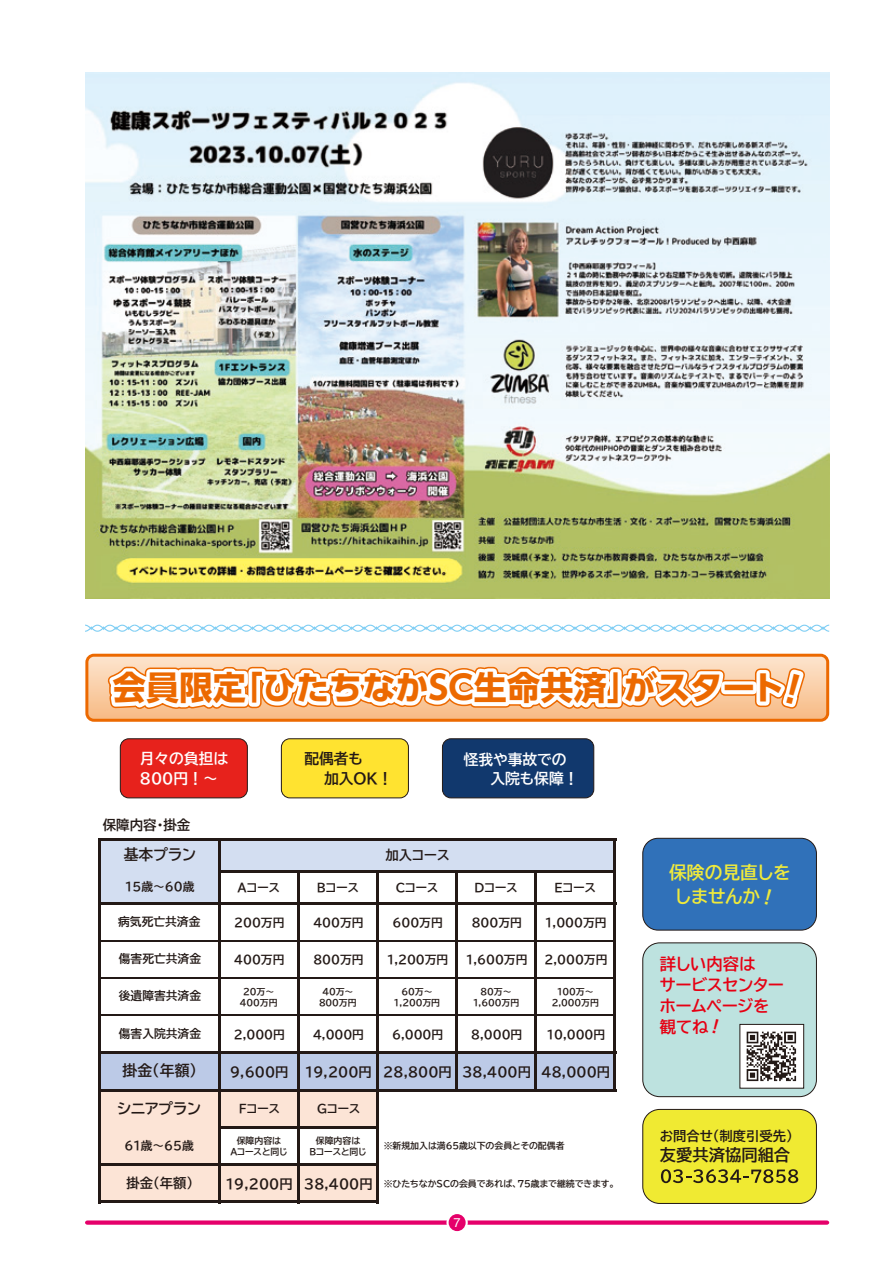
<style>
.page{position:relative;width:893px;height:1263px;background:#fff}
.page>*{position:absolute;margin:0;border:0;box-sizing:border-box;transform-origin:0 0}
.t1{font:700 33px "UD Shin Go Pr 6";letter-spacing:.005em;color:#ec6900}
.t2{font:17.7px/24px "BIZ UDP Gothic Bold";color:#efea3c}
.t3{font:16.35px/21px "BIZ UDP Gothic Bold";color:#e60013}
.t4{font:16.35px "BIZ UDP Gothic Bold";color:#231916}
.t5{font:14.85px "BIZ UDP Gothic Bold";color:#231916}
.t6{font:14.7px/19.2px "BIZ UDP Gothic Bold";color:#fff}
.t7{font:14.7px/19.2px "BIZ UDP Gothic Bold";color:#231916}
.t8{font:13.5px "BIZ UDP Gothic Bold";color:#231916}
.t9{font:13.35px "BIZ UDP Gothic Bold";letter-spacing:.005em;color:#231916}
.t10{font:12.75px "Helvetica";color:#fff}
.t11{font:11.7px "BIZ UDP Gothic Bold";letter-spacing:-.005em;color:#231916}
.t12{font:8.85px/10.6px "BIZ UDP Gothic Bold";color:#231916;text-align:center}
.s1{font-size:13.35px}
</style>
<div class="page">
<div style="left:85px;top:1220px;width:744px;height:5px;background:#e5006a;border-radius:2px"></div>
<svg style="left:446px;top:1212px;width:22px;height:21px"></svg>
<div style="left:449px;top:1214px;width:17px;height:17px;background:#e5006a;border-radius:50%"></div>
<div style="left:643px;top:943px;width:173px;height:154px;background:#bde2df;border-radius:17px"></div>
<div style="left:642px;top:942px;width:175px;height:155px;border:1px solid #231916;border-radius:17px"></div>
<div style="left:643px;top:1109px;width:173px;height:94px;background:#f0ea32;border-radius:17px"></div>
<div style="left:642px;top:1109px;width:175px;height:95px;border:1px solid #231916;border-radius:17px"></div>
<div style="left:120px;top:739px;width:127px;height:59px;background:#e7221c;border-radius:9px"></div>
<div style="left:120px;top:738px;width:128px;height:60px;border:1px solid #231916;border-radius:9px"></div>
<div style="left:281px;top:739px;width:127px;height:59px;background:#ffe330;border-radius:9px"></div>
<div style="left:281px;top:738px;width:128px;height:60px;border:1px solid #231916;border-radius:9px"></div>
<div style="left:442px;top:739px;width:152px;height:59px;background:#11386d;border-radius:9px"></div>
<div style="left:442px;top:738px;width:152px;height:60px;border:1px solid #231916;border-radius:9px"></div>
<div style="left:99px;top:840px;width:516px;height:32px;background:#d3def1"></div>
<div style="left:99px;top:871px;width:120px;height:32px;background:#d3def1"></div>
<div style="left:99px;top:1052px;width:516px;height:38px;background:#bccae7"></div>
<div style="left:99px;top:1090px;width:279px;height:37px;background:#fce4d6"></div>
<div style="left:99px;top:1127px;width:120px;height:38px;background:#fce4d6"></div>
<div style="left:99px;top:1164px;width:279px;height:38px;background:#fce4d6"></div>
<hr style="left:101px;top:940px;width:117px;height:1px;background:#231916">
<hr style="left:221px;top:940px;width:76px;height:1px;background:#231916">
<hr style="left:300px;top:940px;width:76px;height:1px;background:#231916">
<hr style="left:379px;top:940px;width:76px;height:1px;background:#231916">
<hr style="left:458px;top:940px;width:76px;height:1px;background:#231916">
<hr style="left:101px;top:977px;width:117px;height:1px;background:#231916">
<hr style="left:221px;top:977px;width:76px;height:1px;background:#231916">
<hr style="left:300px;top:977px;width:76px;height:1px;background:#231916">
<hr style="left:379px;top:977px;width:76px;height:1px;background:#231916">
<hr style="left:458px;top:977px;width:76px;height:1px;background:#231916">
<hr style="left:101px;top:1014px;width:117px;height:2px;background:#231916">
<hr style="left:221px;top:1014px;width:76px;height:2px;background:#231916">
<hr style="left:300px;top:1014px;width:76px;height:2px;background:#231916">
<hr style="left:379px;top:1014px;width:76px;height:2px;background:#231916">
<hr style="left:458px;top:1014px;width:76px;height:2px;background:#231916">
<hr style="left:98px;top:838px;width:3px;height:365px;background:#231916">
<hr style="left:218px;top:841px;width:3px;height:362px;background:#231916">
<hr style="left:613px;top:841px;width:3px;height:250px;background:#231916">
<hr style="left:297px;top:873px;width:3px;height:330px;background:#231916">
<hr style="left:376px;top:873px;width:3px;height:330px;background:#231916">
<hr style="left:455px;top:873px;width:3px;height:218px;background:#231916">
<hr style="left:534px;top:873px;width:3px;height:218px;background:#231916">
<hr style="left:101px;top:838px;width:515px;height:3px;background:#231916">
<hr style="left:221px;top:870px;width:395px;height:3px;background:#231916">
<hr style="left:101px;top:902px;width:515px;height:3px;background:#231916">
<hr style="left:537px;top:940px;width:76px;height:1px;background:#231916">
<hr style="left:537px;top:977px;width:76px;height:1px;background:#231916">
<hr style="left:537px;top:1014px;width:76px;height:2px;background:#231916">
<hr style="left:101px;top:1051px;width:515px;height:3px;background:#231916">
<hr style="left:101px;top:1088px;width:515px;height:3px;background:#231916">
<hr style="left:221px;top:1126px;width:158px;height:3px;background:#231916">
<hr style="left:101px;top:1163px;width:278px;height:3px;background:#231916">
<hr style="left:101px;top:1200px;width:278px;height:3px;background:#231916">
<div style="left:643px;top:838px;width:173px;height:92px;background:#3071b9;border-radius:15px"></div>
<div style="left:642px;top:838px;width:175px;height:92px;border:1px solid #231916;border-radius:15px"></div>
<svg style="left:661px;top:1169px;width:137px;height:14px"></svg>
<img style="left:85px;top:72px;width:744px;height:526px">
<img style="left:742px;top:1026px;width:60px;height:60px">
<div style="left:740px;top:1024px;width:64px;height:64px;border:1px solid #231916"></div>
<svg style="left:85px;top:624px;width:744px;height:97px"></svg>
<h1 class="t1" style="left:113px;top:661px;width:673px">会員限定「ひたちなかSC生命共済」がスタート</h1>
<p class="t7" style="left:324px;top:749px;width:70px;text-indent:-20px">配偶者も<br>加入OK！</p>
<p class="t6" style="left:140px;top:749px;width:90px">月々の負担は<br>800円！～</p>
<p class="t6" style="left:490px;top:750px;width:90px;text-indent:-27px">怪我や事故での入院も保障！</p>
<p class="t8" style="left:103px;top:818px;width:89px">保障内容・掛金</p>
<p class="t5" style="left:124px;top:847px;width:74px">基本プラン</p>
<p class="t9" style="left:385px;top:848px;width:66px">加入コース</p>
<p class="t11" style="left:125px;top:881px;width:71px">15歳～60歳</p>
<p class="t11" style="left:118px;top:916px;width:84px">病気死亡共済金</p>
<p class="t11" style="left:238px;top:882px;width:44px">Aコース</p>
<p class="t11" style="left:317px;top:882px;width:44px">Bコース</p>
<p class="t11" style="left:396px;top:882px;width:44px">Cコース</p>
<p class="t11" style="left:475px;top:882px;width:45px">Dコース</p>
<p class="t11" style="left:555px;top:882px;width:43px">Eコース</p>
<p class="t11" style="left:234px;top:916px;width:52px">200万円</p>
<p class="t11" style="left:313px;top:916px;width:52px">400万円</p>
<p class="t11" style="left:393px;top:916px;width:52px">600万円</p>
<p class="t11" style="left:472px;top:916px;width:52px">800万円</p>
<p class="t11" style="left:545px;top:916px;width:63px">1,000万円</p>
<p class="t11" style="left:234px;top:954px;width:52px">400万円</p>
<p class="t11" style="left:313px;top:954px;width:52px">800万円</p>
<p class="t11" style="left:387px;top:954px;width:63px">1,200万円</p>
<p class="t11" style="left:466px;top:954px;width:63px">1,600万円</p>
<p class="t11" style="left:545px;top:954px;width:64px">2,000万円</p>
<p class="t12" style="left:240px;top:986px;width:39px">20万～<br>400万円</p>
<p class="t12" style="left:319px;top:986px;width:39px">40万～<br>800万円</p>
<p class="t12" style="left:394px;top:986px;width:48px">60万～<br>1,200万円</p>
<p class="t12" style="left:473px;top:986px;width:48px">80万～<br>1,600万円</p>
<p class="t12" style="left:552px;top:986px;width:49px">100万～<br>2,000万円</p>
<p class="t11" style="left:234px;top:1028px;width:53px">2,000円</p>
<p class="t11" style="left:313px;top:1028px;width:53px">4,000円</p>
<p class="t11" style="left:392px;top:1028px;width:53px">6,000円</p>
<p class="t11" style="left:471px;top:1028px;width:53px">8,000円</p>
<p class="t11" style="left:547px;top:1028px;width:60px">10,000円</p>
<p class="t9" style="left:230px;top:1065px;width:382px">9,600円 19,200円 28,800円 38,400円 48,000円</p>
<p class="t11" style="left:239px;top:1103px;width:43px">Fコース</p>
<p class="t11" style="left:317px;top:1103px;width:45px">Ｇコース</p>
<p class="t12" style="left:230px;top:1136px;width:59px">保障内容は<br>Aコースと同じ</p>
<p class="t12" style="left:309px;top:1136px;width:59px">保障内容は<br>Bコースと同じ</p>
<p class="t12" style="left:384px;top:1141px;width:182px">※新規加入は満６５歳以下の会員とその配偶者</p>
<p class="t12" style="left:226px;top:1178px;width:390px"><span class="s1">19,200円 38,400円</span> ※ひたちなかSCの会員であれば、75歳まで継続できます。</p>
<p class="t11" style="left:119px;top:953px;width:84px">傷害死亡共済金</p>
<p class="t11" style="left:119px;top:990px;width:84px">後遺障害共済金</p>
<p class="t11" style="left:119px;top:1027px;width:84px">傷害入院共済金</p>
<p class="t5" style="left:123px;top:1063px;width:76px">掛金（年額）</p>
<p class="t5" style="left:118px;top:1100px;width:85px">シニアプラン</p>
<p class="t11" style="left:125px;top:1139px;width:71px">61歳～65歳</p>
<p class="t9" style="left:127px;top:1176px;width:68px">掛金（年額）</p>
<p class="t10" style="left:454px;top:1213px;width:9px">7</p>
<h2 class="t2" style="left:676px;top:860px;width:117px;text-indent:-6px">保険の見直しをしませんか</h2>
<h3 class="t3" style="left:660px;top:953px;width:125px">詳しい内容は<br>サービスセンターホームページを観てね</h3>
<p class="t9" style="left:660px;top:1129px;width:134px">お問合せ（制度引受先）</p>
<h3 class="t4" style="left:660px;top:1147px;width:132px">友愛共済協同組合</h3>
</div>
